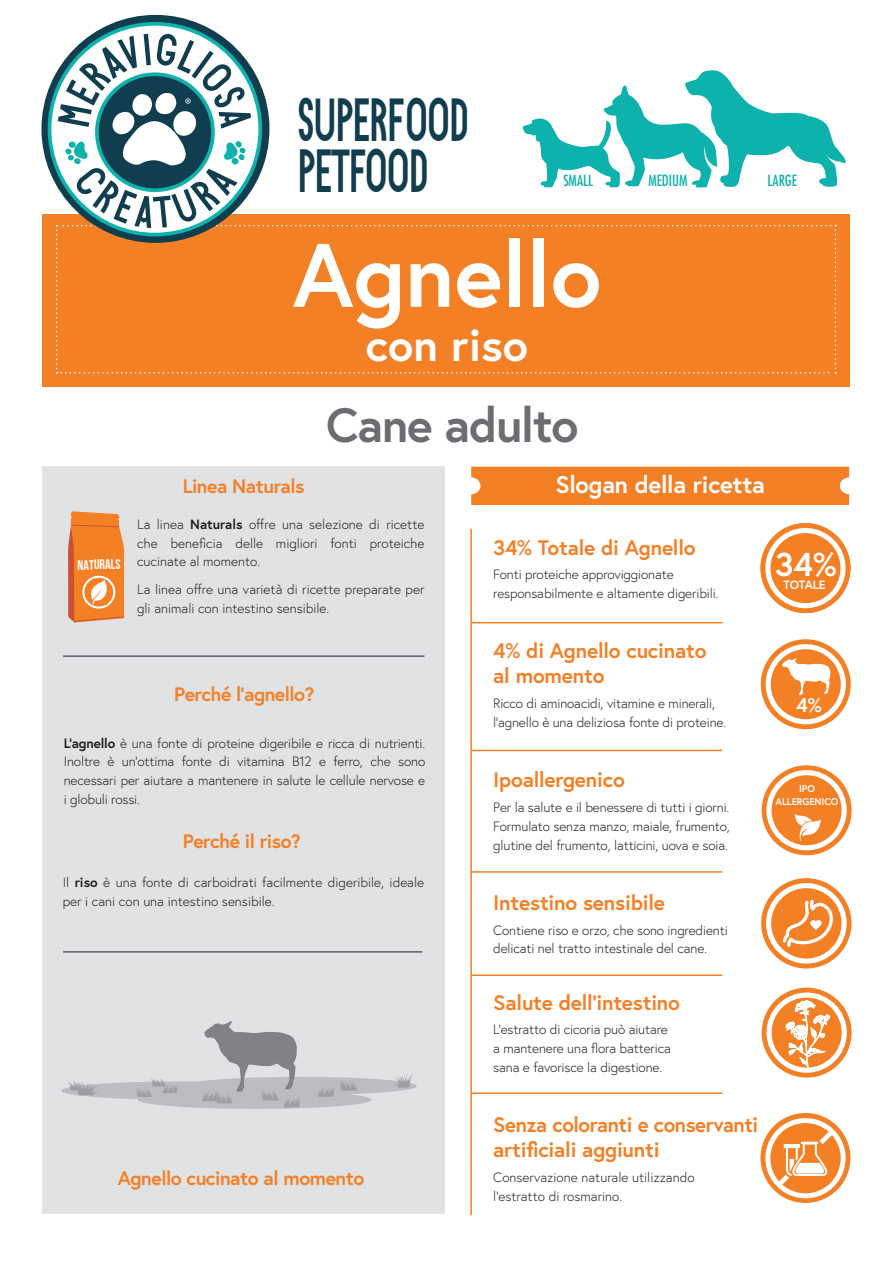
<style>
.page{position:relative;width:893px;height:1263px;background:#fff}
.page>*{position:absolute;margin:0;border:0;box-sizing:border-box;transform-origin:0 0}
.t1{font:700 90px "Europa";color:#fff}
.t2{font:60.75px/51px "Bonjour De Jong Sans";letter-spacing:-.01em;color:#113e4f;scale:.77 1}
.t3{font:700 48px "Europa";letter-spacing:-.025em;color:#6c6d70}
.t4{font:700 45px "Europa";color:#fff}
.t5{font:700 33px "Europa";color:#fff}
.t6{font:700 24px "Europa";letter-spacing:-.01em;color:#fff}
.t7{font:700 21px/25.5px "Europa";letter-spacing:-.01em;color:#f48026}
.t8{font:20.55px "Minion Pro";color:#fff}
.t9{font:700 19.65px "Europa";color:#fff}
.t10{font:700 19.5px "Europa";letter-spacing:-.025em;color:#f48026}
.t11{font:condensed 15px "Futura Std";color:#0eb2ac}
.t12{font:700 13.8px "Bebas Neue";color:#fff}
.t13{font:300 13.5px/18.8px "Europa";letter-spacing:-.01em;color:#231f20}
.t14{font:700 12px "Europa";letter-spacing:-.02em;color:#fff}
.t15{font:700 9.75px/13.5px "Europa";letter-spacing:-.01em;color:#fff;text-align:center}
.s1{font-weight:700}
</style>
<div class="page">
<div style="left:42px;top:215px;width:808px;height:172px;background:#f48026"></div>
<div style="left:471px;top:467px;width:378px;height:38px;background:#f48026"></div>
<hr style="left:470px;top:529px;width:2px;height:686px;background:#f48026">
<hr style="left:471px;top:622px;width:251px;height:1px;background:#f48026">
<hr style="left:471px;top:750px;width:251px;height:1px;background:#f48026">
<hr style="left:471px;top:871px;width:251px;height:2px;background:#f48026">
<hr style="left:471px;top:974px;width:251px;height:2px;background:#f48026">
<hr style="left:471px;top:1092px;width:251px;height:2px;background:#f48026">
<svg style="left:762px;top:988px;width:90px;height:89px"></svg>
<svg style="left:769px;top:995px;width:75px;height:75px"></svg>
<div style="left:766px;top:992px;width:81px;height:81px;border:5px solid #fff;border-radius:50%"></div>
<svg style="left:785px;top:1000px;width:45px;height:71px"></svg>
<svg style="left:761px;top:878px;width:90px;height:90px;background:#f69850"></svg>
<svg style="left:769px;top:885px;width:75px;height:76px;fill:#f48026"></svg>
<div style="left:766px;top:883px;width:81px;height:80px;border:5px solid #fff;border-radius:50%"></div>
<svg style="left:783px;top:899px;width:51px;height:48px"></svg>
<svg style="left:761px;top:639px;width:90px;height:90px;background:#f69951"></svg>
<svg style="left:768px;top:647px;width:75px;height:75px;background:#f59143"></svg>
<div style="left:766px;top:644px;width:80px;height:80px;border:5px solid #fff;border-radius:50%"></div>
<svg style="left:782px;top:658px;width:48px;height:37px"></svg>
<svg style="left:760px;top:523px;width:90px;height:90px;background:#f5964c"></svg>
<div style="left:768px;top:530px;width:75px;height:76px;background:#f48026;border-radius:50%"></div>
<div style="left:765px;top:528px;width:81px;height:80px;border:5px solid #fff;border-radius:50%"></div>
<div style="left:43px;top:467px;width:402px;height:747px;background:#e1e2e4"></div>
<hr style="left:63px;top:655px;width:361px;height:2px;background:#6c6d70">
<hr style="left:63px;top:951px;width:359px;height:1px;background:#6c6d70">
<svg style="left:61px;top:1021px;width:356px;height:87px"></svg>
<svg style="left:68px;top:511px;width:57px;height:112px;background:#ef8c45"></svg>
<svg style="left:762px;top:765px;width:90px;height:90px;background:#f59042"></svg>
<div style="left:766px;top:770px;width:81px;height:80px;border:5px solid #fff;border-radius:50%"></div>
<svg style="left:795px;top:814px;width:26px;height:27px"></svg>
<div style="left:760px;top:1113px;width:90px;height:90px;background:#f48026;border-radius:50%"></div>
<svg style="left:765px;top:1118px;width:81px;height:80px"></svg>
<svg style="left:48px;top:22px;width:171px;height:213px"></svg>
<svg style="left:56px;top:34px;width:791px;height:340px"></svg>
<h3 class="t8" style="left:185px;top:92px;width:8px">®</h3>
<h2 class="t2" style="left:298px;top:92px;width:223px">SUPERFOOD<br>PETFOOD</h2>
<p class="t11" style="left:563px;top:172px;width:31px">SMALL</p>
<p class="t11" style="left:648px;top:172px;width:41px">MEDIUM</p>
<p class="t11" style="left:767px;top:172px;width:31px">LARGE</p>
<h1 class="t1" style="left:293px;top:214px;width:310px">Agnello</h1>
<h3 class="t4" style="left:366px;top:314px;width:164px">con riso</h3>
<p class="t12" style="left:77px;top:557px;width:45px;rotate:-1deg">NATURALS</p>
<h3 class="t3" style="left:326px;top:392px;width:254px">Cane adulto</h3>
<h3 class="t10" style="left:183px;top:473px;width:123px">Linea Naturals</h3>
<p class="t13" style="left:137px;top:515px;width:289px;text-align:justify">La linea <span class="s1">Naturals</span> offre una selezione di ricette che beneficia delle migliori fonti proteiche cucinate al momento.</p>
<p class="t13" style="left:137px;top:580px;width:289px">La linea offre una varietà di ricette preparate per gli animali con intestino sensibile.</p>
<h3 class="t6" style="left:555px;top:468px;width:211px">Slogan della ricetta</h3>
<h3 class="t7" style="left:493px;top:534px;width:204px">34% Totale di Agnello</h3>
<p class="t13" style="left:493px;top:565px;width:227px">Fonti proteiche approviggionate responsabilmente e altamente digeribili.</p>
<h3 class="t9" style="left:788px;top:575px;width:38px">34%</h3>
<h3 class="t5" style="left:775px;top:541px;width:63px">34%</h3>
<p class="t14" style="left:783px;top:577px;width:43px">TOTALE</p>
<h3 class="t10" style="left:174px;top:681px;width:142px">Perché l’agnello?</h3>
<p class="t13" style="left:64px;top:733px;width:363px;text-align:justify"><span class="s1">L’agnello</span> è una fonte di proteine digeribile e ricca di nutrienti.<br>Inoltre è un’ottima fonte di vitamina B12 e ferro, che sono necessari per aiutare a mantenere in salute le cellule nervose e i globuli rossi.</p>
<h3 class="t10" style="left:183px;top:828px;width:119px">Perché il riso?</h3>
<p class="t13" style="left:63px;top:873px;width:363px">Il <span class="s1">riso</span> è una fonte di carboidrati facilmente digeribile, ideale per i cani con una intestino sensibile.</p>
<h3 class="t10" style="left:118px;top:1165px;width:248px">Agnello cucinato al momento</h3>
<h3 class="t7" style="left:493px;top:637px;width:215px">4% di Agnello cucinato al momento</h3>
<p class="t13" style="left:493px;top:694px;width:235px">Ricco di aminoacidi, vitamine e minerali, l’agnello è una deliziosa fonte di proteine.</p>
<h3 class="t9" style="left:796px;top:692px;width:27px">4%</h3>
<h3 class="t7" style="left:493px;top:767px;width:133px">Ipoallergenico</h3>
<p class="t13" style="left:493px;top:798px;width:238px;text-align:justify">Per la salute e il benessere di tutti i giorni.<br>Formulato senza manzo, maiale, frumento, glutine del frumento, latticini, uova e soia.</p>
<h3 class="t7" style="left:493px;top:889px;width:173px">Intestino sensibile</h3>
<p class="t13" style="left:493px;top:920px;width:236px">Contiene riso e orzo, che sono ingredienti delicati nel tratto intestinale del cane.</p>
<h3 class="t7" style="left:493px;top:989px;width:188px">Salute dell’intestino</h3>
<p class="t13" style="left:493px;top:1020px;width:179px">L’estratto di cicoria può aiutare a mantenere una flora batterica sana e favorisce la digestione.</p>
<h3 class="t7" style="left:493px;top:1111px;width:267px">Senza coloranti e conservanti artificiali aggiunti</h3>
<p class="t13" style="left:493px;top:1167px;width:203px">Conservazione naturale utilizzando l’estratto di rosmarino.</p>
<p class="t15" style="left:776px;top:781px;width:64px">IPO<br>ALLERGENICO</p>
</div>
